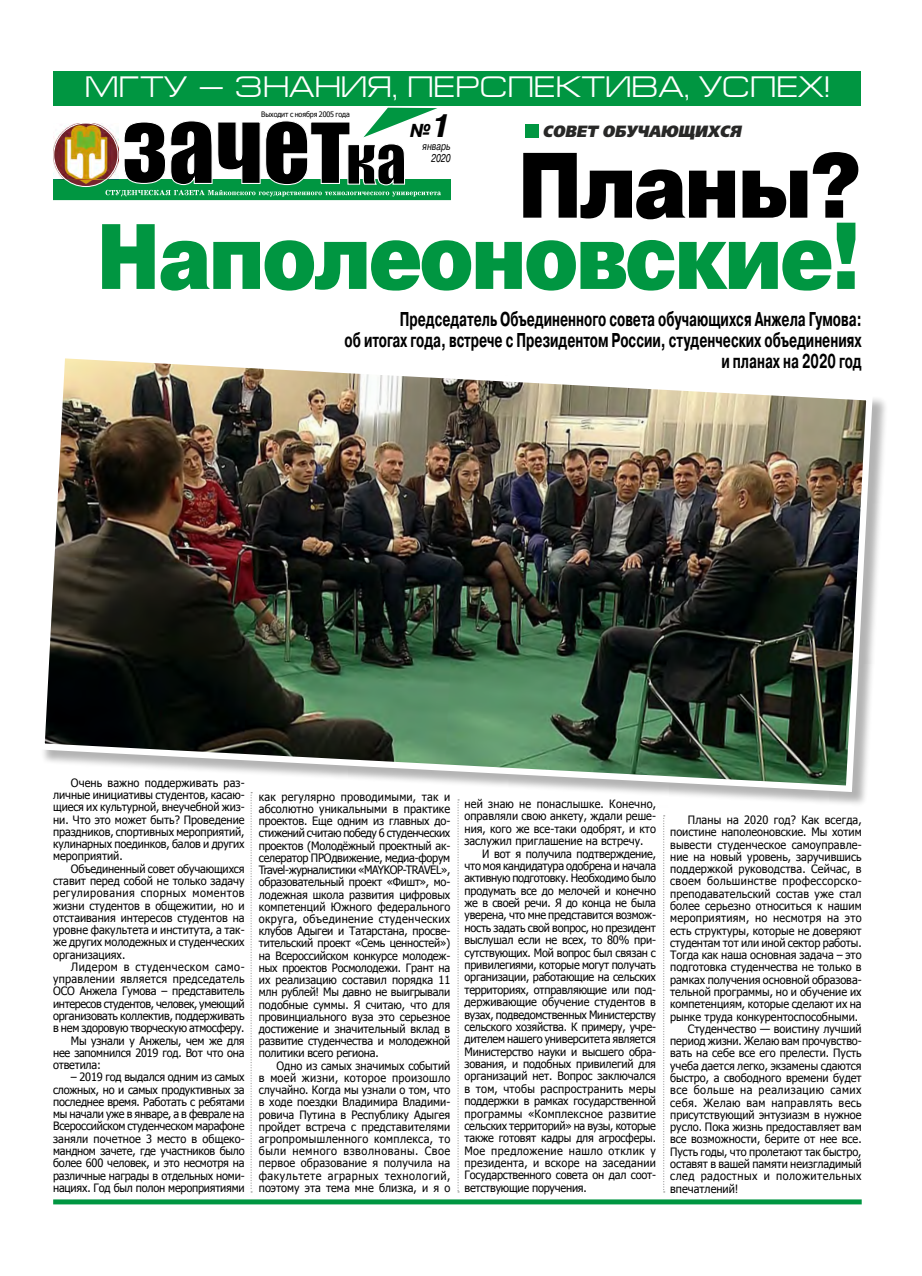
<style>
.page{position:relative;width:922px;height:1276px;background:#fff}
.page>*{position:absolute;margin:0;border:0;box-sizing:border-box;transform-origin:0 0}
.t1{font:94.75px "Impact";color:#000}
.t2{font:92.5px "Pragmatica Black C";letter-spacing:-.04em;color:#009641;scale:.9 1}
.t3{font:92.5px "Pragmatica Black C";letter-spacing:-.04em;color:#000;scale:.9 1}
.t4{font:30px "Europe Ext Normal";color:#fff}
.t5{font:700 20px/21.2px "Pragmatica";color:#000;text-align:right;scale:.65 1}
.t6{font:italic 700 18.75px "Pragmatica";color:#000;scale:.95 1}
.t7{font:italic 16.25px "Free Set Black C";color:#282827;scale:.9 1}
.t8{font:11.5px/12.2px "Tahoma";color:#000;text-align:justify;scale:.95 1}
.t9{font:11.5px "Tahoma";letter-spacing:-.02em;color:#000;scale:.95 1}
.t10{font:11.5px "Tahoma";letter-spacing:.025em;color:#000;scale:.95 1}
.t11{font:11.5px "Tahoma";letter-spacing:.035em;color:#000;scale:.95 1}
.t12{font:11.5px "Tahoma";letter-spacing:.045em;color:#000;scale:.95 1}
.t13{font:11.5px "Tahoma";letter-spacing:-.035em;color:#000;scale:.95 1}
.t14{font:11.5px "Tahoma";letter-spacing:.04em;color:#000;scale:.95 1}
.t15{font:italic 11.25px/12.5px "Pragmatica";color:#000;text-align:right;scale:.75 1}
.t16{font:7.5px "Tahoma";letter-spacing:-.015em;color:#000;scale:.95 1}
.s1{font-size:61px}
.s2{font-size:32.5px}
</style>
<div class="page">
<div style="left:40px;top:354px;width:848px;height:454px;background:#000;opacity:.3"></div>
<img style="left:40px;top:354px;width:835px;height:441px">
<div style="left:54px;top:71px;width:806px;height:35px;background:#009641"></div>
<div style="left:53px;top:1199px;width:808px;height:5px;background:#009641"></div>
<svg style="left:250px;top:792px;width:2px;height:400px"></svg>
<svg style="left:457px;top:799px;width:2px;height:393px"></svg>
<svg style="left:663px;top:815px;width:1px;height:377px"></svg>
<svg style="left:53px;top:107px;width:486px;height:94px"></svg>
<h3 class="t4" style="left:85px;top:70px;width:746px">МГТУ — ЗНАНИЯ, ПЕРСПЕКТИВА, УСПЕХ!</h3>
<h1 class="t1" style="left:121px;top:73px;width:286px">зачет <span class="s1">ка</span></h1>
<h3 class="t6" style="left:409px;top:119px;width:45px">№<span class="s2">1</span></h3>
<p class="t16" style="left:261px;top:109px;width:95px">Выходит с ноября 2005 года</p>
<h3 class="t7" style="left:542px;top:122px;width:222px">СОВЕТ ОБУЧАЮЩИХСЯ</h3>
<p class="t15" style="left:422px;top:140px;width:39px">январь<br>2020</p>
<h2 class="t3" style="left:516px;top:134px;width:385px">Планы?</h2>
<h2 class="t2" style="left:95px;top:205px;width:853px">Наполеоновские!</h2>
<h3 class="t5" style="left:344px;top:309px;width:796px">Председатель Объединенного совета обучающихся Анжела Гумова:<br>об итогах года, встрече с Президентом России, студенческих объединениях и планах на 2020 год</h3>
<p class="t8" style="left:53px;top:777px;width:203px;text-indent:18px">Очень важно поддерживать раз&shy;личные инициативы студентов, касаю&shy;щиеся их культурной, внеучебной жиз&shy;ни. Что это может быть? Проведение праздников, спортивных мероприятий, кулинарных поединков, балов и других мероприятий.</p>
<p class="t8" style="left:53px;top:863px;width:203px;text-indent:18px">Объединенный совет обучающихся ставит перед собой не только задачу регулирования спорных моментов жизни студентов в общежитии, но и отстаивания интересов студентов на уровне факультета и института, а так&shy;же других молодежных и студенческих организациях.</p>
<p class="t14" style="left:71px;top:959px;width:184px">Лидером в студенческом само-</p>
<p class="t10" style="left:53px;top:971px;width:203px">управлении является председатель</p>
<p class="t8" style="left:53px;top:985px;width:203px">ОСО Анжела Гумова – представитель</p>
<p class="t13" style="left:53px;top:996px;width:203px">интересов студентов, человек, умеющий</p>
<p class="t9" style="left:53px;top:1008px;width:203px">организовать коллектив, поддерживать</p>
<p class="t9" style="left:53px;top:1020px;width:203px">в нем здоровую творческую атмосферу.</p>
<p class="t9" style="left:71px;top:1032px;width:184px">Мы узнали у Анжелы, чем же для</p>
<p class="t9" style="left:53px;top:1045px;width:203px">нее запомнился 2019 год. Вот что она</p>
<p class="t9" style="left:53px;top:1057px;width:52px">ответила:</p>
<p class="t8" style="left:53px;top:1071px;width:203px;text-indent:18px">– 2019 год выдался одним из самых сложных, но и самых продуктивных за последнее время. Работать с ребятами мы начали уже в январе, а в феврале на Всероссийском студенческом марафоне заняли почетное 3 место в общеко&shy;мандном зачете, где участников было более 600 человек, и это несмотря на различные награды в отдельных номи&shy;нациях. Год был полон мероприятиями</p>
<p class="t8" style="left:259px;top:791px;width:203px">как регулярно проводимыми, так и абсолютно уникальными в практике проектов. Еще одним из главных до&shy;стижений считаю победу 6 студенческих проектов (Молодёжный проектный ак&shy;селератор ПРОдвижение, медиа-форум Travel-журналистики «MAYKOP-TRAVEL», образовательный проект «Фишт», мо&shy;лодежная школа развития цифровых компетенций Южного федерального округа, объединение студенческих клубов Адыгеи и Татарстана, просве&shy;тительский проект «Семь ценностей») на Всероссийском конкурсе молодеж&shy;ных проектов Росмолодежи. Грант на их реализацию составил порядка 11 млн рублей! Мы давно не выигрывали подобные суммы. Я считаю, что для провинциального вуза это серьезное достижение и значительный вклад в развитие студенчества и молодежной политики всего региона.</p>
<p class="t8" style="left:259px;top:1060px;width:203px;text-indent:18px">Одно из самых значимых событий в моей жизни, которое произошло случайно. Когда мы узнали о том, что в ходе поездки Владимира Владими&shy;ровича Путина в Республику Адыгея пройдет встреча с представителями агропромышленного комплекса, то были немного взволнованы. Свое первое образование я получила на факультете аграрных технологий, поэтому эта тема мне близка, и я о</p>
<p class="t8" style="left:464px;top:798px;width:203px">ней знаю не понаслышке. Конечно, оправляли свою анкету, ждали реше&shy;ния, кого же все-таки одобрят, и кто заслужил приглашение на встречу.</p>
<p class="t8" style="left:464px;top:848px;width:203px;text-indent:18px">И вот я получила подтверждение, что моя кандидатура одобрена и начала активную подготовку. Необходимо было продумать все до мелочей и конечно же в своей речи. Я до конца не была уверена, что мне представится возмож&shy;ность задать свой вопрос, но президент выслушал если не всех, то 80% при&shy;сутствующих. Мой вопрос был связан с привилегиями, которые могут получать организации, работающие на сельских территориях, отправляющие или под&shy;держивающие обучение студентов в вузах, подведомственных Министерству сельского хозяйства. К примеру, учре&shy;дителем нашего университета является Министерство науки и высшего обра&shy;зования, и подобных привилегий для организаций нет. Вопрос заключался в том, чтобы распространить меры поддержки в рамках государственной программы «Комплексное развитие сельских территорий» на вузы, которые также готовят кадры для агросферы.<br>Мое предложение нашло отклик у президента, и вскоре на заседании Государственного совета он дал соот&shy;ветствующие поручения.</p>
<p class="t8" style="left:687px;top:814px;width:184px">Планы на 2020 год? Как всегда,</p>
<p class="t8" style="left:670px;top:826px;width:203px">поистине наполеоновские. Мы хотим</p>
<p class="t8" style="left:670px;top:839px;width:203px">вывести студенческое самоуправле-</p>
<p class="t8" style="left:670px;top:851px;width:203px">ние на новый уровень, заручившись</p>
<p class="t8" style="left:670px;top:863px;width:203px">поддержкой руководства. Сейчас, в</p>
<p class="t11" style="left:670px;top:873px;width:203px">своем большинстве профессорско-</p>
<p class="t8" style="left:670px;top:888px;width:203px">преподавательский состав уже стал</p>
<p class="t8" style="left:670px;top:900px;width:203px">более серьезно относиться к нашим</p>
<p class="t10" style="left:670px;top:910px;width:203px">мероприятиям, но несмотря на это</p>
<p class="t8" style="left:670px;top:925px;width:203px">есть структуры, которые не доверяют</p>
<p class="t8" style="left:670px;top:937px;width:203px">студентам тот или иной сектор работы.</p>
<p class="t8" style="left:670px;top:949px;width:203px">Тогда как наша основная задача – это</p>
<p class="t8" style="left:670px;top:961px;width:203px">подготовка студенчества не только в</p>
<p class="t8" style="left:670px;top:974px;width:203px">рамках получения основной образова-</p>
<p class="t8" style="left:670px;top:986px;width:203px">тельной программы, но и обучение их</p>
<p class="t8" style="left:670px;top:998px;width:203px">компетенциям, которые сделают их на</p>
<p class="t8" style="left:670px;top:1011px;width:199px">рынке труда конкурентоспособными.</p>
<p class="t8" style="left:687px;top:1023px;width:184px">Студенчество — воистину лучший</p>
<p class="t8" style="left:670px;top:1035px;width:203px">период жизни. Желаю вам прочувство-</p>
<p class="t8" style="left:670px;top:1047px;width:203px">вать на себе все его прелести. Пусть</p>
<p class="t8" style="left:670px;top:1060px;width:203px">учеба дается легко, экзамены сдаются</p>
<p class="t8" style="left:670px;top:1072px;width:203px">быстро, а свободного времени будет</p>
<p class="t12" style="left:670px;top:1082px;width:203px">все больше на реализацию самих</p>
<p class="t11" style="left:670px;top:1094px;width:203px">себя. Желаю вам направлять весь</p>
<p class="t8" style="left:670px;top:1109px;width:203px">присутствующий энтузиазм в нужное</p>
<p class="t8" style="left:670px;top:1121px;width:203px">русло. Пока жизнь предоставляет вам</p>
<p class="t8" style="left:670px;top:1133px;width:203px">все возможности, берите от нее все.</p>
<p class="t8" style="left:670px;top:1146px;width:203px">Пусть годы, что пролетают так быстро,</p>
<p class="t8" style="left:670px;top:1158px;width:203px">оставят в вашей памяти неизгладимый</p>
<p class="t12" style="left:670px;top:1168px;width:203px">след радостных и положительных</p>
<p class="t8" style="left:670px;top:1183px;width:73px">впечатлений!</p>
</div>
